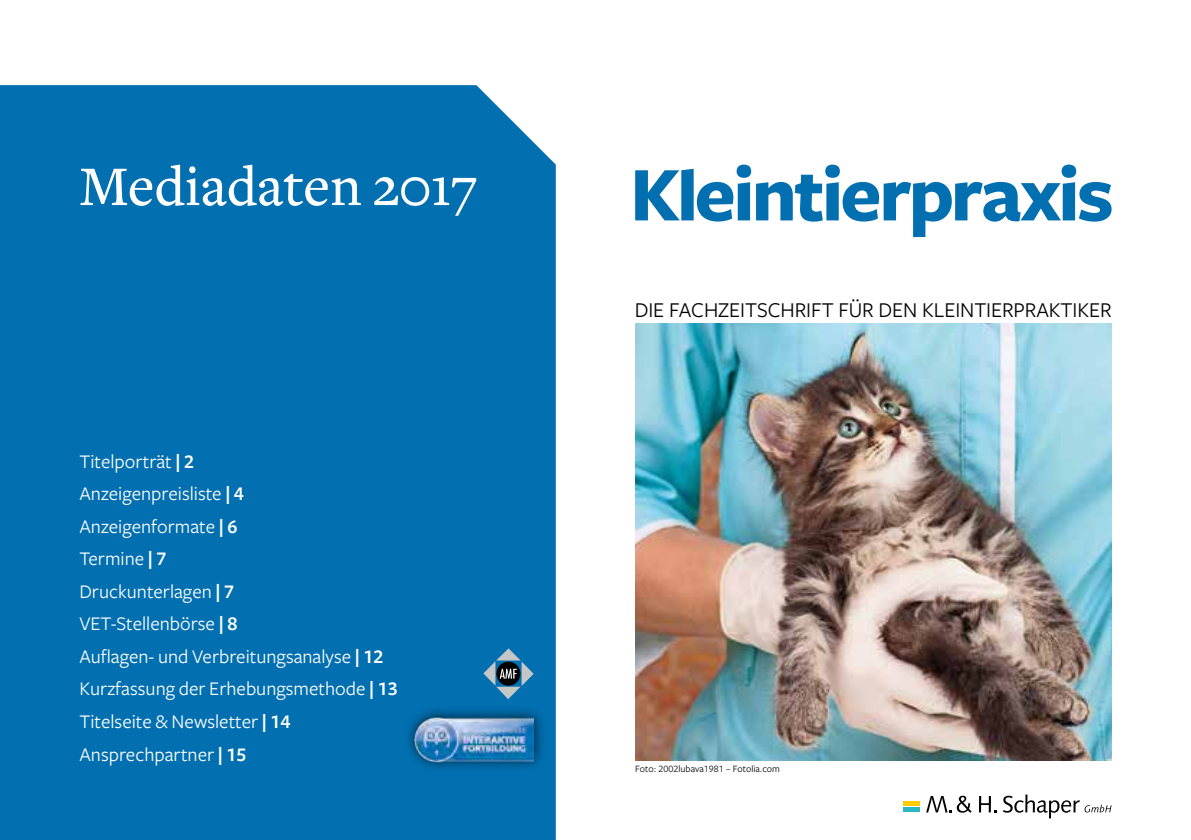
<style>
.page{position:relative;width:1191px;height:840px;background:#fff}
.page>*{position:absolute;margin:0;border:0;box-sizing:border-box;transform-origin:0 0}
.t1{font:500 58px "Freight Text Pro";color:#fff}
.t2{font:21.8px "Freight Sans Pro";letter-spacing:-.005em;color:#000}
.t3{font:20px/32.4px "Freight Sans Pro";color:#fff}
.t4{font:10px "Freight Sans Pro";color:#000}
.s1{font-weight:600}
</style>
<div class="page">
<svg style="left:926px;top:795px;width:45px;height:17px"></svg>
<svg style="left:979px;top:796px;width:17px;height:16px"></svg>
<svg style="left:1003px;top:794px;width:108px;height:24px"></svg>
<div style="left:903px;top:800px;width:16px;height:5px;background:#fc0"></div>
<hr style="left:903px;top:807px;width:16px;height:4px;background:#2bb8c5">
<div style="left:0;top:85px;width:556px;height:754px;background:#026fb0"></div>
<img style="left:635px;top:323px;width:476px;height:437px">
<div style="left:404px;top:704px;width:142px;height:68px;background:#000;opacity:.75"></div>
<img style="left:401px;top:678px;width:133px;height:104px">
<svg style="left:635px;top:164px;width:476px;height:73px"></svg>
<svg style="left:483px;top:648px;width:50px;height:50px;background:#37779d"></svg>
<h1 class="t1" style="left:79px;top:148px;width:399px">Mediadaten 2017</h1>
<p class="t3" style="left:79px;top:444px;width:320px">Titelporträt <span class="s1">| 2<br></span>Anzeigenpreisliste <span class="s1">| 4<br></span>Anzeigenformate <span class="s1">| 6<br></span>Termine <span class="s1">| 7<br></span>Druckunterlagen <span class="s1">| 7<br></span>VET-Stellenbörse <span class="s1">| 8<br></span>Auflagen- und Verbreitungsanalyse <span class="s1">| 12<br></span>Kurzfassung der Erhebungsmethode <span class="s1">| 13<br></span>Titelseite &amp; Newsletter <span class="s1">| 14<br></span>Ansprechpartner <span class="s1">| 15</span></p>
<p class="t2" style="left:635px;top:295px;width:478px">DIE FACHZEITSCHRIFT FÜR DEN KLEINTIERPRAKTIKER</p>
<p class="t4" style="left:635px;top:761px;width:146px">Foto: 2002lubava1981 – Fotolia.com</p>
</div>
